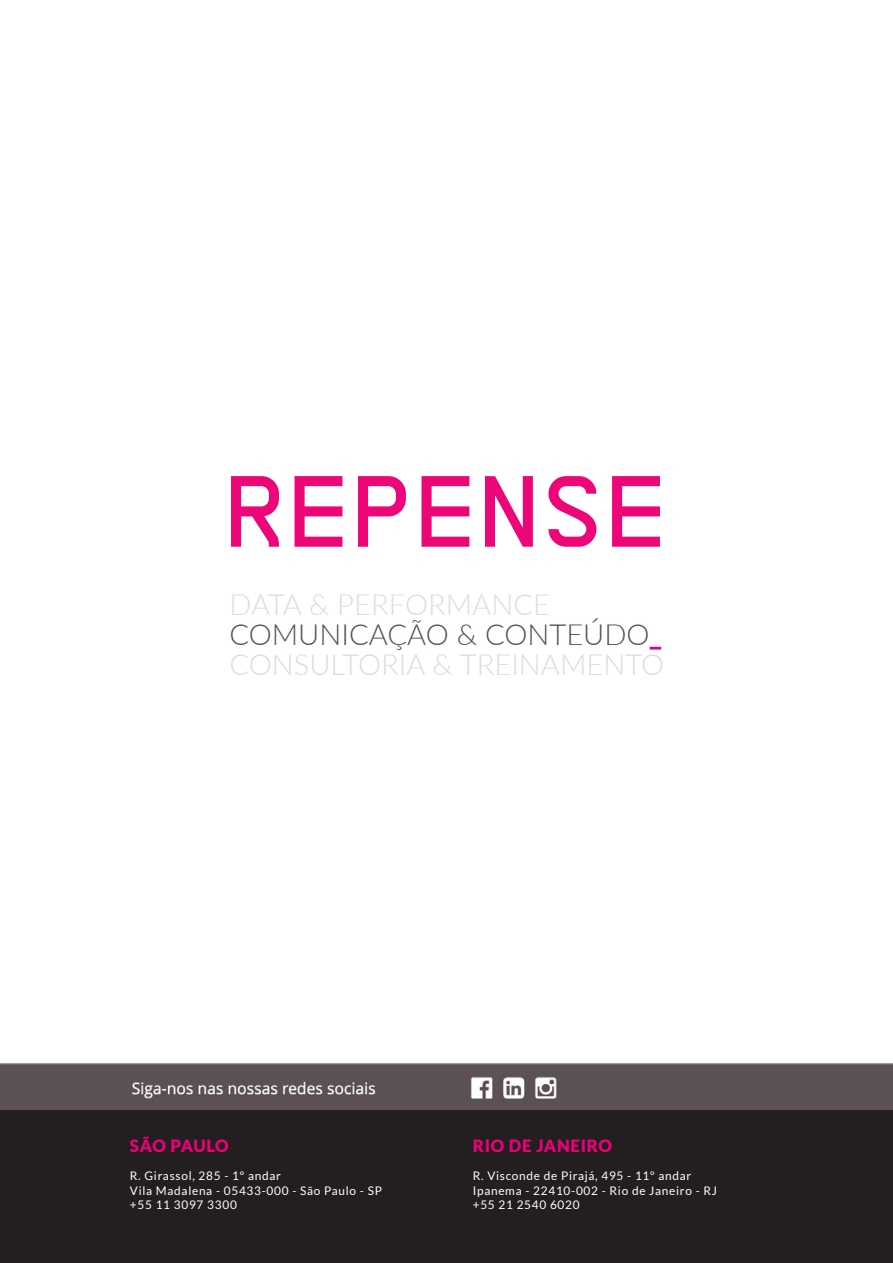
<style>
.page{position:relative;width:893px;height:1263px;background:#fff}
.page>*{position:absolute;margin:0;border:0;box-sizing:border-box;transform-origin:0 0}
.t1{font:100.65px "NB55 MS";letter-spacing:.06em;color:#ed0677}
.t2{font:300 29.1px "Lato";color:#dedcdd}
.t3{font:300 29.1px "Lato";color:#5b5056}
.t4{font:900 16.95px "Lato";letter-spacing:.04em;color:#eb0077}
.t5{font:900 16.95px "Lato";letter-spacing:.015em;color:#eb0077}
.t6{font:11.85px "Lato";letter-spacing:.06em;color:#fff}
.s1{font-weight:900;color:#eb0077}
</style>
<div class="page">
<div style="left:0;top:1110px;width:893px;height:153px;background:#231f20"></div>
<div style="left:0;top:1063px;width:893px;height:47px;background:#5b5056"></div>
<img style="left:0;top:1063px;width:893px;height:36px">
<p class="t1" style="left:231px;top:450px;width:440px">REPENSE</p>
<p class="t2" style="left:229px;top:584px;width:322px">DATA &amp; PERFORMANCE</p>
<p class="t3" style="left:229px;top:614px;width:433px">COMUNICAÇÃO &amp; CONTEÚDO<span class="s1">_</span></p>
<p class="t2" style="left:229px;top:644px;width:436px">CONSULTORIA &amp; TREINAMENTO</p>
<p class="t5" style="left:130px;top:1136px;width:100px">SÃO PAULO</p>
<p class="t4" style="left:473px;top:1136px;width:141px">RIO DE JANEIRO</p>
<p class="t6" style="left:130px;top:1169px;width:152px">R. Girassol, 285 - 1º andar</p>
<p class="t6" style="left:130px;top:1184px;width:254px">Vila Madalena - 05433-000 - São Paulo - SP</p>
<p class="t6" style="left:130px;top:1198px;width:108px">+55 11 3097 3300</p>
<p class="t6" style="left:473px;top:1169px;width:220px">R. Visconde de Pirajá, 495 - 11º andar</p>
<p class="t6" style="left:473px;top:1184px;width:246px">Ipanema - 22410-002 - Rio de Janeiro - RJ</p>
<p class="t6" style="left:473px;top:1198px;width:108px">+55 21 2540 6020</p>
</div>
